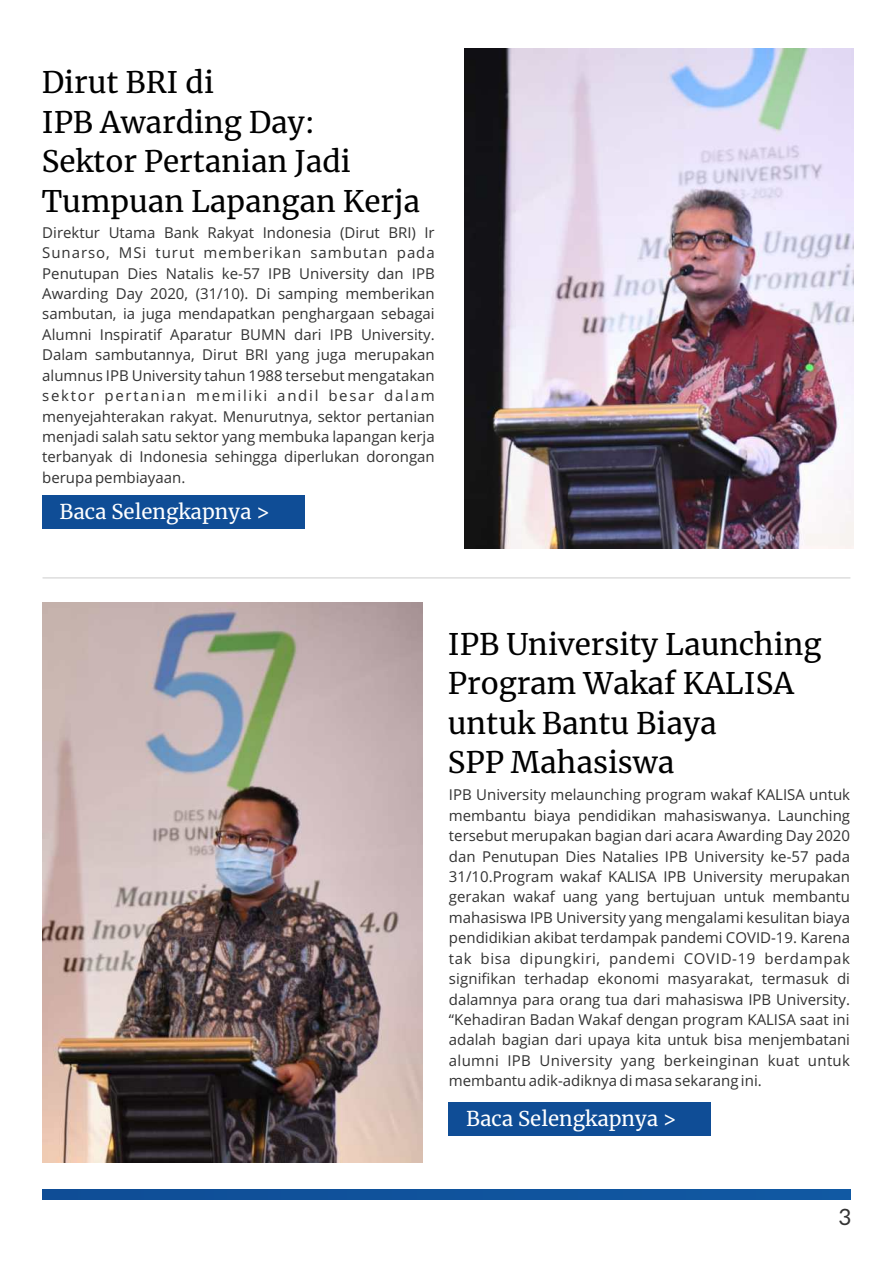
<style>
.page{position:relative;width:893px;height:1263px;background:#fff}
.page>*{position:absolute;margin:0;border:0;box-sizing:border-box;transform-origin:0 0}
.t1{font:29.7px/39.6px "Merriweather";color:#000}
.t2{font:22.5px "Lato";color:#333}
.t3{font:20.4px "Merriweather";color:#fff}
.t4{font:15px/20.4px "Open Sans";color:#333;text-align:justify}
</style>
<div class="page">
<div style="left:43px;top:1190px;width:807px;height:9px;background:#10539c"></div>
<hr style="left:43px;top:578px;width:807px;height:1px;background:#ccc">
<div style="left:42px;top:495px;width:262px;height:33px;background:#0f4d96"></div>
<div style="left:449px;top:1102px;width:262px;height:33px;background:#0f4d96"></div>
<img style="left:465px;top:49px;width:389px;height:499px">
<img style="left:43px;top:603px;width:380px;height:560px">
<h1 class="t1" style="left:42px;top:63px;width:380px">Dirut BRI di<br>IPB Awarding Day:<br>Sektor Pertanian Jadi<br>Tumpuan Lapangan Kerja</h1>
<p class="t4" style="left:42px;top:224px;width:394px">Direktur Utama Bank Rakyat Indonesia (Dirut BRI) Ir Sunarso, MSi turut memberikan sambutan pada Penutupan Dies Natalis ke-57 IPB University dan IPB Awarding Day 2020, (31/10). Di samping memberikan sambutan, ia juga mendapatkan penghargaan sebagai Alumni Inspiratif Aparatur BUMN dari IPB University.<br>Dalam sambutannya, Dirut BRI yang juga merupakan alumnus IPB University tahun 1988 tersebut mengatakan sektor pertanian memiliki andil besar dalam menyejahterakan rakyat. Menurutnya, sektor pertanian menjadi salah satu sektor yang membuka lapangan kerja terbanyak di Indonesia sehingga diperlukan dorongan berupa pembiayaan.</p>
<h3 class="t3" style="left:59px;top:499px;width:212px">Baca Selengkapnya &gt;</h3>
<h1 class="t1" style="left:448px;top:624px;width:375px">IPB University Launching<br>Program Wakaf KALISA untuk Bantu Biaya<br>SPP Mahasiswa</h1>
<p class="t4" style="left:449px;top:786px;width:403px">IPB University melaunching program wakaf KALISA untuk membantu biaya pendidikan mahasiswanya. Launching tersebut merupakan bagian dari acara Awarding Day 2020 dan Penutupan Dies Natalies IPB University ke-57 pada 31/10.Program wakaf KALISA IPB University merupakan gerakan wakaf uang yang bertujuan untuk membantu mahasiswa IPB University yang mengalami kesulitan biaya pendidikian akibat terdampak pandemi COVID-19. Karena tak bisa dipungkiri, pandemi COVID-19 berdampak signifikan terhadap ekonomi masyarakat, termasuk di dalamnya para orang tua dari mahasiswa IPB University. “Kehadiran Badan Wakaf dengan program KALISA saat ini adalah bagian dari upaya kita untuk bisa menjembatani alumni IPB University yang berkeinginan kuat untuk membantu adik-adiknya di masa sekarang ini.</p>
<h3 class="t3" style="left:466px;top:1106px;width:212px">Baca Selengkapnya &gt;</h3>
<h2 class="t2" style="left:838px;top:1207px;width:15px">3</h2>
</div>
